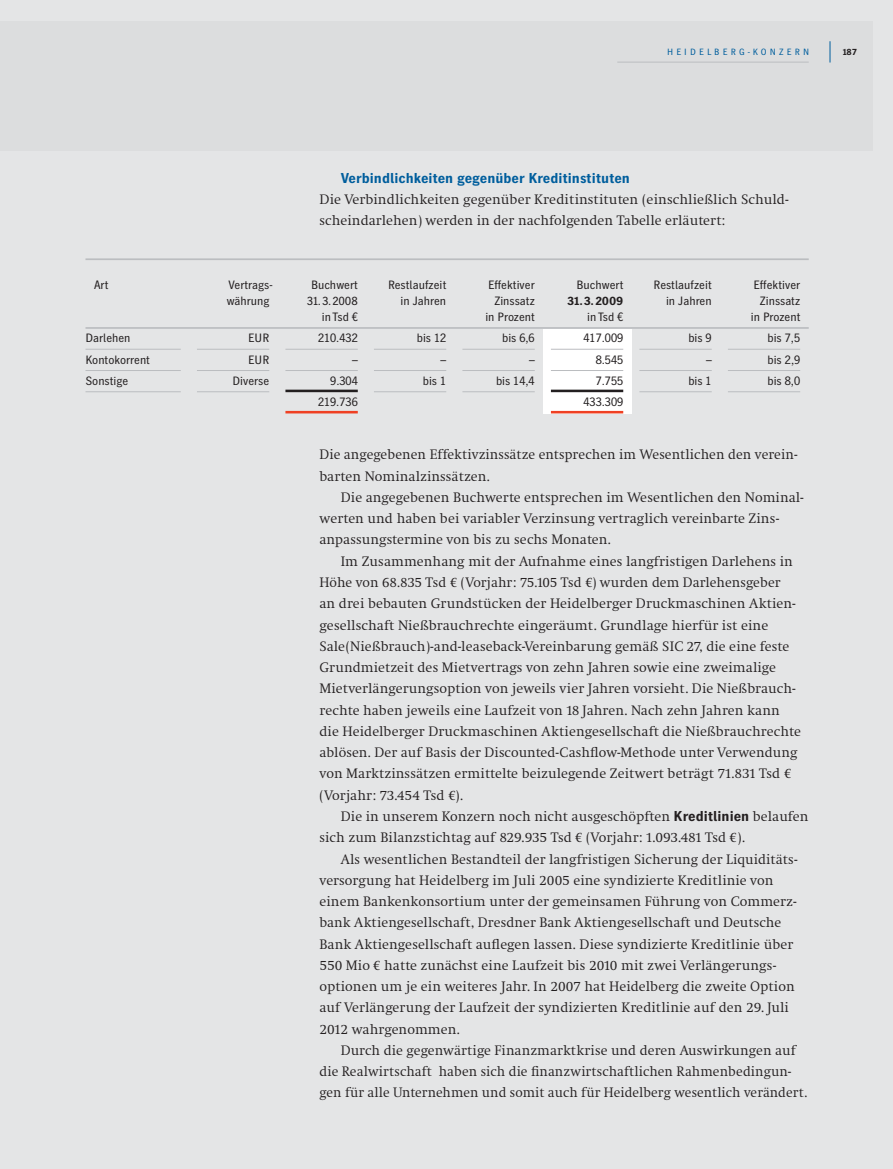
<style>
.page{position:relative;width:893px;height:1169px;background:#fff}
.page>*{position:absolute;margin:0;border:0;box-sizing:border-box;transform-origin:0 0}
.t1{font:14.25px/21.3px "HD Antiqua NM";color:#231f20}
.t2{font:700 14.25px "HD Gothic Prop NM";color:#005e9d}
.t3{font:12px "HD Gothic Prop NM";color:#231f20}
.t4{font:12px "HD Gothic Tab NM";color:#231f20}
.t5{font:700 12px "HD Gothic Prop NM";letter-spacing:-.005em;color:#231f20}
.t6{font:9px "HD Gothic Prop NM";letter-spacing:.35em;color:#005e9d}
.t7{font:700 9px "HD Gothic Prop NM";color:#231f20}
.s1{font-family:"Heidelberg Antiqua"}
.s2{font-family:"HD Gothic Prop NM";font-weight:700}
</style>
<div class="page">
<div style="left:0;top:0;width:892px;height:1168px;background:#e4e5e6"></div>
<div style="left:0;top:21px;width:872px;height:130px;background:#dcddde"></div>
<hr style="left:617px;top:62px;width:191px;height:1px;background:#bbbdc0">
<svg style="left:829px;top:41px;width:1px;height:22px"></svg>
<div style="left:543px;top:329px;width:88px;height:84px;background:#fff"></div>
<hr style="left:728px;top:391px;width:72px;height:1px;background:#bbbdc0">
<hr style="left:639px;top:391px;width:72px;height:1px;background:#bbbdc0">
<hr style="left:551px;top:389px;width:72px;height:3px;background:#231f20">
<hr style="left:462px;top:391px;width:72px;height:1px;background:#bbbdc0">
<hr style="left:374px;top:391px;width:72px;height:1px;background:#bbbdc0">
<hr style="left:285px;top:389px;width:73px;height:3px;background:#231f20">
<hr style="left:551px;top:411px;width:72px;height:2px;background:#ef4023">
<hr style="left:285px;top:411px;width:73px;height:2px;background:#ef4023">
<hr style="left:728px;top:349px;width:72px;height:1px;background:#bbbdc0">
<hr style="left:639px;top:349px;width:72px;height:1px;background:#bbbdc0">
<hr style="left:551px;top:349px;width:72px;height:1px;background:#bbbdc0">
<hr style="left:462px;top:349px;width:72px;height:1px;background:#bbbdc0">
<hr style="left:374px;top:349px;width:72px;height:1px;background:#bbbdc0">
<hr style="left:285px;top:349px;width:73px;height:1px;background:#bbbdc0">
<hr style="left:197px;top:349px;width:72px;height:1px;background:#bbbdc0">
<hr style="left:85px;top:349px;width:96px;height:1px;background:#bbbdc0">
<hr style="left:728px;top:370px;width:72px;height:1px;background:#bbbdc0">
<hr style="left:639px;top:370px;width:72px;height:1px;background:#bbbdc0">
<hr style="left:551px;top:370px;width:72px;height:1px;background:#bbbdc0">
<hr style="left:462px;top:370px;width:72px;height:1px;background:#bbbdc0">
<hr style="left:374px;top:370px;width:72px;height:1px;background:#bbbdc0">
<hr style="left:285px;top:370px;width:73px;height:1px;background:#bbbdc0">
<hr style="left:197px;top:370px;width:72px;height:1px;background:#bbbdc0">
<hr style="left:85px;top:370px;width:96px;height:1px;background:#bbbdc0">
<hr style="left:197px;top:391px;width:72px;height:1px;background:#bbbdc0">
<hr style="left:85px;top:391px;width:96px;height:1px;background:#bbbdc0">
<hr style="left:85px;top:258px;width:723px;height:2px;background:#bbbdc0">
<hr style="left:85px;top:327px;width:723px;height:2px;background:#bbbdc0">
<p class="t6" style="left:667px;top:49px;width:144px">HEIDELBERG-KONZERN</p>
<p class="t7" style="left:842px;top:49px;width:16px">187</p>
<p class="t2" style="left:341px;top:173px;width:291px">Verbindlichkeiten gegenüber Kreditinstituten</p>
<p class="t1" style="left:319px;top:190px;width:470px">Die Verbindlichkeiten gegenüber Kreditinstituten (einschließlich Schuld&shy;scheindarlehen) werden in der nachfolgenden Tabelle erläutert:</p>
<p class="t3" style="left:94px;top:281px;width:16px">Art</p>
<p class="t3" style="left:228px;top:281px;width:46px">Vertrags-</p>
<p class="t3" style="left:311px;top:281px;width:48px">Buchwert</p>
<p class="t3" style="left:388px;top:281px;width:60px">Restlaufzeit</p>
<p class="t3" style="left:488px;top:281px;width:48px">Effektiver</p>
<p class="t3" style="left:576px;top:281px;width:48px">Buchwert</p>
<p class="t3" style="left:653px;top:281px;width:60px">Restlaufzeit</p>
<p class="t3" style="left:753px;top:281px;width:48px">Effektiver</p>
<p class="t3" style="left:227px;top:297px;width:44px">währung</p>
<p class="t3" style="left:307px;top:297px;width:52px">31.3. 2008</p>
<p class="t3" style="left:400px;top:297px;width:47px">in Jahren</p>
<p class="t3" style="left:494px;top:297px;width:42px">Zinssatz</p>
<p class="t5" style="left:567px;top:297px;width:57px">31.3. 2009</p>
<p class="t3" style="left:666px;top:297px;width:47px">in Jahren</p>
<p class="t3" style="left:760px;top:297px;width:42px">Zinssatz</p>
<p class="t3" style="left:322px;top:312px;width:37px">in Tsd €</p>
<p class="t3" style="left:485px;top:312px;width:51px">in Prozent</p>
<p class="t3" style="left:587px;top:312px;width:37px">in Tsd €</p>
<p class="t3" style="left:750px;top:312px;width:51px">in Prozent</p>
<p class="t4" style="left:85px;top:334px;width:47px">Darlehen</p>
<p class="t4" style="left:248px;top:334px;width:23px">EUR</p>
<p class="t4" style="left:318px;top:334px;width:41px">210.432</p>
<p class="t4" style="left:417px;top:334px;width:31px">bis 12</p>
<p class="t4" style="left:502px;top:334px;width:34px">bis 6,6</p>
<p class="t4" style="left:583px;top:334px;width:41px">417.009</p>
<p class="t4" style="left:688px;top:334px;width:25px">bis 9</p>
<p class="t4" style="left:767px;top:334px;width:34px">bis 7,5</p>
<p class="t4" style="left:85px;top:355px;width:66px">Kontokorrent</p>
<p class="t4" style="left:248px;top:355px;width:23px">EUR</p>
<p class="t4" style="left:352px;top:355px;width:7px">–</p>
<p class="t4" style="left:440px;top:355px;width:7px">–</p>
<p class="t4" style="left:529px;top:355px;width:7px">–</p>
<p class="t4" style="left:595px;top:355px;width:29px">8.545</p>
<p class="t4" style="left:706px;top:355px;width:7px">–</p>
<p class="t4" style="left:767px;top:355px;width:34px">bis 2,9</p>
<p class="t4" style="left:85px;top:376px;width:44px">Sonstige</p>
<p class="t4" style="left:232px;top:376px;width:38px">Diverse</p>
<p class="t4" style="left:330px;top:376px;width:29px">9.304</p>
<p class="t4" style="left:423px;top:376px;width:25px">bis 1</p>
<p class="t4" style="left:496px;top:376px;width:40px">bis 14,4</p>
<p class="t4" style="left:595px;top:376px;width:29px">7.755</p>
<p class="t4" style="left:688px;top:376px;width:25px">bis 1</p>
<p class="t4" style="left:767px;top:376px;width:34px">bis 8,0</p>
<p class="t4" style="left:318px;top:398px;width:41px">219.736</p>
<p class="t4" style="left:583px;top:398px;width:41px">433.309</p>
<p class="t1" style="left:319px;top:445px;width:479px">Die angegebenen Effektivzinssätze entsprechen im Wesentlichen den verein&shy;barten Nominalzinssätzen.</p>
<p class="t1" style="left:319px;top:488px;width:485px;text-indent:21px">Die angegebenen Buchwerte entsprechen im Wesentlichen den Nominal&shy;werten und haben bei variabler Verzinsung vertraglich vereinbarte Zins&shy;anpassungstermine von bis zu sechs Monaten.</p>
<p class="t1" style="left:319px;top:552px;width:483px;text-indent:21px">Im Zusammenhang mit der Aufnahme eines langfristigen Darlehens in Höhe von 68.835 Tsd <span class="s1">€</span> (Vorjahr: 75.105 Tsd <span class="s1">€</span>) wurden dem Darlehensgeber<br>an drei bebauten Grundstücken der Heidelberger Druckmaschinen Aktien&shy;gesellschaft Nießbrauchrechte eingeräumt. Grundlage hierfür ist eine Sale(Nießbrauch)-and-leaseback-Vereinbarung gemäß SIC 27, die eine feste Grundmietzeit des Mietvertrags von zehn Jahren sowie eine zweimalige Mietverlängerungsoption von jeweils vier Jahren vorsieht. Die Nießbrauch&shy;rechte haben jeweils eine Laufzeit von 18 Jahren. Nach zehn Jahren kann die Heidelberger Druckmaschinen Aktiengesellschaft die Nießbrauchrechte ablösen. Der auf Basis der Discounted-Cashflow-Methode unter Verwendung von Marktzinssätzen ermittelte beizulegende Zeitwert beträgt 71.831 Tsd <span class="s1">€ </span>(Vorjahr: 73.454 Tsd <span class="s1">€</span>).</p>
<p class="t1" style="left:319px;top:807px;width:490px;text-indent:21px">Die in unserem Konzern noch nicht ausgeschöpften <span class="s2">Kreditlinien</span> belaufen sich zum Bilanzstichtag auf 829.935 Tsd <span class="s1">€</span> (Vorjahr: 1.093.481 Tsd <span class="s1">€</span>).</p>
<p class="t1" style="left:319px;top:849px;width:479px;text-indent:21px">Als wesentlichen Bestandteil der langfristigen Sicherung der Liquiditäts&shy;versorgung hat Heidelberg im Juli 2005 eine syndizierte Kreditlinie von einem Bankenkonsortium unter der gemeinsamen Führung von Commerz&shy;bank Aktiengesellschaft, Dresdner Bank Aktiengesellschaft und Deutsche Bank Aktiengesellschaft auflegen lassen. Diese syndizierte Kreditlinie über 550 Mio <span class="s1">€</span> hatte zunächst eine Laufzeit bis 2010 mit zwei Verlängerungs&shy;optionen um je ein weiteres Jahr. In 2007 hat Heidelberg die zweite Option auf Verlängerung der Laufzeit der syndizierten Kreditlinie auf den 29. Juli 2012 wahrgenommen.</p>
<p class="t1" style="left:319px;top:1041px;width:489px;text-indent:21px">Durch die gegenwärtige Finanzmarktkrise und deren Auswirkungen auf die Realwirtschaft haben sich die finanzwirtschaftlichen Rahmenbedingun&shy;gen für alle Unternehmen und somit auch für Heidelberg wesentlich verändert.</p>
</div>
